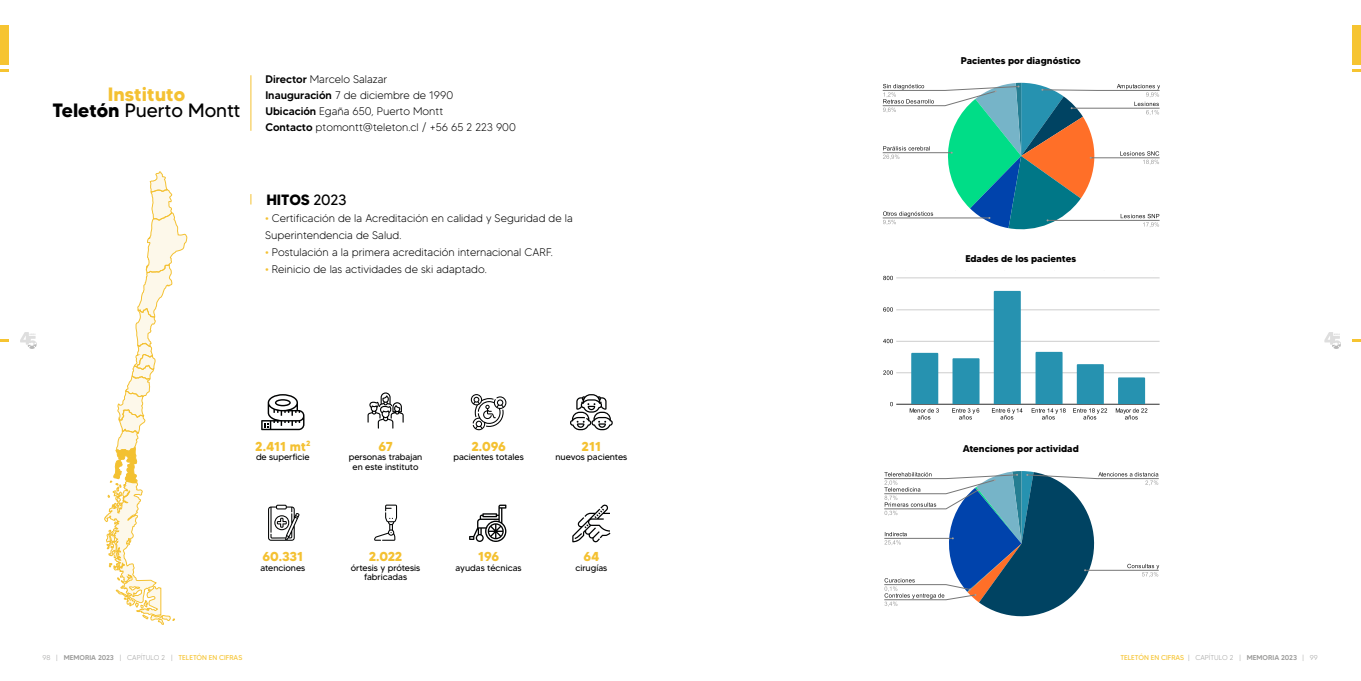
<style>
.page{position:relative;width:1361px;height:681px;background:#fff}
.page>*{position:absolute;margin:0;border:0;box-sizing:border-box;transform-origin:0 0}
.t1{font:19.2px/16.7px "MADETOMMY";letter-spacing:-.01em;color:#000;text-align:center}
.t2{font:700 14.9px "MADETOMMY";letter-spacing:-.01em;color:#000}
.t3{font:700 12.9px "MADETOMMY";letter-spacing:-.01em;color:#f4c132}
.t4{font:300 11px/16px "MADETOMMY";color:#000}
.t5{font:700 9.8px "MADETOMMY";color:#000}
.t6{font:9px/9.7px "MADETOMMY";color:#000;text-align:center}
.t7{font:7px "MADETOMMY";color:#f6c431}
.s1{font-weight:700;color:#f4c132}
.s2{font-weight:700}
.s3{font-weight:500}
.s4{font-weight:400}
.s5{font-weight:500;color:#f4c132}
.s6{font-weight:300;color:#9d9d9c}
.s7{font-weight:500;color:#9d9d9c}
</style>
<div class="page">
<div style="left:0;top:26px;width:8px;height:39px;background:#f6c431"></div>
<svg style="left:0;top:69px;width:8px;height:2px"></svg>
<div style="left:1352px;top:26px;width:9px;height:39px;background:#f6c431"></div>
<svg style="left:1352px;top:69px;width:9px;height:2px"></svg>
<svg style="left:20px;top:332px;width:17px;height:17px"></svg>
<svg style="left:1324px;top:332px;width:17px;height:17px"></svg>
<svg style="left:0;top:339px;width:8px;height:2px"></svg>
<svg style="left:1352px;top:339px;width:9px;height:2px"></svg>
<hr style="left:250px;top:75px;width:1px;height:56px;background:#f4c132">
<svg style="left:572px;top:504px;width:38px;height:38px"></svg>
<svg style="left:469px;top:504px;width:37px;height:37px"></svg>
<svg style="left:471px;top:394px;width:35px;height:36px"></svg>
<svg style="left:367px;top:392px;width:37px;height:36px"></svg>
<svg style="left:374px;top:504px;width:23px;height:36px"></svg>
<svg style="left:261px;top:394px;width:43px;height:36px"></svg>
<svg style="left:570px;top:394px;width:43px;height:36px"></svg>
<svg style="left:268px;top:504px;width:31px;height:36px"></svg>
<svg style="left:104px;top:172px;width:83px;height:452px"></svg>
<svg style="left:882px;top:83px;width:278px;height:147px"></svg>
<hr style="left:896px;top:404px;width:263px;height:1px;background:#2f2f2f">
<hr style="left:896px;top:372px;width:263px;height:1px;background:#cdcdcd">
<hr style="left:896px;top:341px;width:263px;height:1px;background:#cdcdcd">
<hr style="left:896px;top:309px;width:263px;height:1px;background:#cdcdcd">
<hr style="left:896px;top:277px;width:263px;height:1px;background:#cdcdcd">
<svg style="left:883px;top:370px;width:10px;height:4px"></svg>
<svg style="left:883px;top:339px;width:10px;height:4px"></svg>
<svg style="left:883px;top:307px;width:10px;height:4px"></svg>
<svg style="left:883px;top:276px;width:10px;height:4px"></svg>
<svg style="left:909px;top:353px;width:30px;height:66px"></svg>
<svg style="left:952px;top:358px;width:27px;height:61px"></svg>
<svg style="left:992px;top:291px;width:30px;height:128px"></svg>
<svg style="left:1031px;top:352px;width:34px;height:67px"></svg>
<svg style="left:1073px;top:364px;width:34px;height:55px"></svg>
<svg style="left:1116px;top:377px;width:31px;height:42px"></svg>
<svg style="left:884px;top:471px;width:275px;height:146px"></svg>
<h1 class="t1" style="left:52px;top:85px;width:190px"><span class="s1">Instituto<br></span><span class="s2">Teletón</span> Puerto Montt</h1>
<p class="t4" style="left:265px;top:71px;width:252px"><span class="s3">Director</span> Marcelo Salazar<br><span class="s3">Inauguración</span> 7 de diciembre de 1990<br><span class="s3">Ubicación</span> Egaña 650, Puerto Montt<br><span class="s3">Contacto</span> ptomontt@teleton.cl / +56 65 2 223 900</p>
<h2 class="t2" style="left:266px;top:190px;width:82px">HITOS <span class="s4">2023</span></h2>
<p class="t4" style="left:265px;top:209px;width:309px;line-height:17px"><span class="s5">•</span> Certificación de la Acreditación en calidad y Seguridad de la<br>Superintendencia de Salud.</p>
<p class="t4" style="left:265px;top:244px;width:289px"><span class="s5">•</span> Postulación a la primera acreditación internacional CARF.</p>
<p class="t4" style="left:265px;top:261px;width:223px"><span class="s5">•</span> Reinicio de las actividades de ski adaptado.</p>
<p class="t3" style="left:255px;top:438px;width:57px">2.411 mt<sup>2</sup></p>
<p class="t6" style="left:256px;top:452px;width:55px">de superficie</p>
<p class="t3" style="left:262px;top:548px;width:42px">60.331</p>
<p class="t6" style="left:260px;top:562px;width:46px">atenciones</p>
<p class="t3" style="left:378px;top:438px;width:16px">67</p>
<p class="t6" style="left:349px;top:452px;width:75px">personas trabajan en este instituto</p>
<p class="t3" style="left:471px;top:438px;width:36px">2.096</p>
<p class="t6" style="left:453px;top:452px;width:72px">pacientes totales</p>
<p class="t3" style="left:581px;top:438px;width:21px">211</p>
<p class="t6" style="left:555px;top:452px;width:73px">nuevos pacientes</p>
<p class="t3" style="left:369px;top:548px;width:35px">2.022</p>
<p class="t6" style="left:351px;top:562px;width:71px">órtesis y prótesis fabricadas</p>
<p class="t3" style="left:478px;top:548px;width:22px">196</p>
<p class="t6" style="left:456px;top:562px;width:67px">ayudas técnicas</p>
<p class="t3" style="left:583px;top:548px;width:17px">64</p>
<p class="t6" style="left:575px;top:562px;width:33px">cirugías</p>
<p class="t5" style="left:961px;top:54px;width:121px">Pacientes por diagnóstico</p>
<p class="t5" style="left:965px;top:252px;width:112px">Edades de los pacientes</p>
<p class="t5" style="left:962px;top:442px;width:118px">Atenciones por actividad</p>
<p class="t7" style="left:43px;top:653px;width:201px"><span class="s6">98 |</span> <span class="s7">MEMORIA 2023</span> <span class="s6">| CAPÍTULO 2 |</span> TELETÓN EN CIFRAS</p>
<p class="t7" style="left:1120px;top:653px;width:199px">TELETÓN EN CIFRAS <span class="s6">| CAPÍTULO 2 |</span> <span class="s7">MEMORIA 2023</span> <span class="s6">| 99</span></p>
</div>
